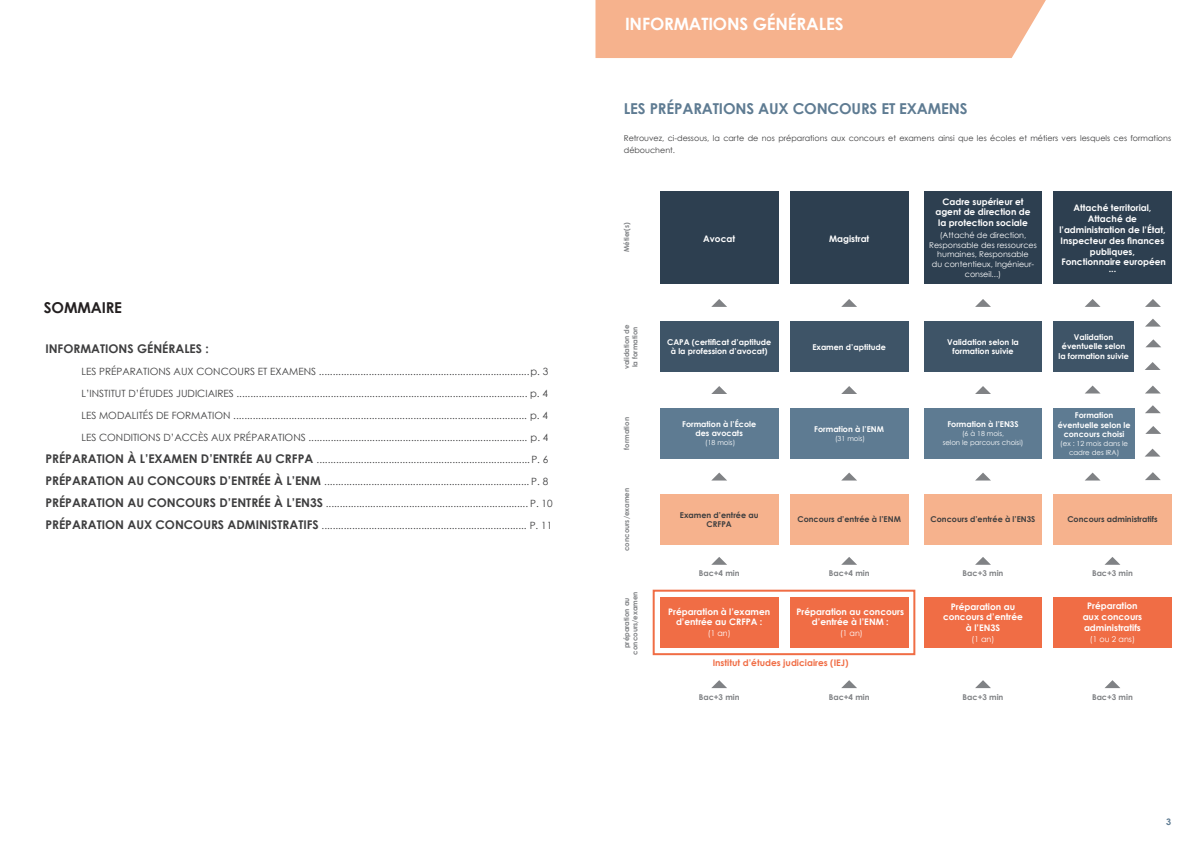
<style>
.page{position:relative;width:1191px;height:842px;background:#fff}
.page>*{position:absolute;margin:0;border:0;box-sizing:border-box;transform-origin:0 0}
.t1{font:700 17px "Century Gothic";letter-spacing:-.01em;color:#fff}
.t2{font:700 15px "Century Gothic";letter-spacing:-.01em;color:#5e7b92}
.t3{font:700 15px "Century Gothic";letter-spacing:-.01em;color:#231f20}
.t4{font:700 12px "Century Gothic";color:#3e3e3f}
.t5{font:10px "Century Gothic";color:#3e3e3f}
.t6{font:700 9px/10.8px "Century Gothic";color:#fff;text-align:center}
.t7{font:700 9px "Century Gothic";color:#f06d45}
.t8{font:700 9px "Century Gothic";color:#5e7b92}
.t9{font:700 8px/9.6px "Century Gothic";color:#fff;text-align:center}
.t10{font:8px/12px "Century Gothic";color:#3e3e3f}
.t11{font:8px/9.6px "Century Gothic";color:#fff;text-align:center}
.t12{font:700 8px/9.6px "Century Gothic";color:#3e3e3f;text-align:center}
.t13{font:700 8px "Century Gothic";color:#808285}
.t14{font:700 7px/8.4px "Century Gothic";color:#808285;text-align:center}
.t15{font:7px/9px "Century Gothic";color:#fff;text-align:center}
.s1{font-weight:700;font-size:12px}
</style>
<div class="page">
<div style="left:595px;top:0;width:451px;height:58px;background:#f6b28d"></div>
<div style="left:660px;top:597px;width:118px;height:51px;background:#f06d45"></div>
<div style="left:789px;top:597px;width:119px;height:51px;background:#f06d45"></div>
<div style="left:924px;top:597px;width:117px;height:51px;background:#f06d45"></div>
<div style="left:1053px;top:597px;width:118px;height:51px;background:#f06d45"></div>
<div style="left:660px;top:408px;width:118px;height:51px;background:#5e7b92"></div>
<div style="left:789px;top:408px;width:119px;height:51px;background:#5e7b92"></div>
<div style="left:924px;top:408px;width:117px;height:51px;background:#5e7b92"></div>
<div style="left:660px;top:494px;width:118px;height:50px;background:#f6b28d"></div>
<div style="left:789px;top:494px;width:119px;height:50px;background:#f6b28d"></div>
<div style="left:924px;top:494px;width:117px;height:50px;background:#f6b28d"></div>
<div style="left:1053px;top:494px;width:118px;height:50px;background:#f6b28d"></div>
<div style="left:660px;top:191px;width:118px;height:93px;background:#2d3f50"></div>
<div style="left:789px;top:191px;width:119px;height:93px;background:#2d3f50"></div>
<div style="left:924px;top:191px;width:117px;height:93px;background:#2d3f50"></div>
<div style="left:1053px;top:191px;width:118px;height:93px;background:#2d3f50"></div>
<div style="left:660px;top:321px;width:118px;height:50px;background:#3e5467"></div>
<div style="left:789px;top:321px;width:119px;height:50px;background:#3e5467"></div>
<div style="left:924px;top:321px;width:117px;height:50px;background:#3e5467"></div>
<div style="left:652px;top:590px;width:263px;height:65px;border:2px solid #f06d45"></div>
<svg style="left:711px;top:557px;width:16px;height:8px"></svg>
<svg style="left:841px;top:557px;width:16px;height:8px"></svg>
<svg style="left:975px;top:557px;width:16px;height:8px"></svg>
<svg style="left:1104px;top:557px;width:16px;height:8px"></svg>
<svg style="left:712px;top:473px;width:15px;height:7px"></svg>
<svg style="left:842px;top:473px;width:15px;height:7px"></svg>
<svg style="left:976px;top:473px;width:15px;height:7px"></svg>
<svg style="left:1085px;top:299px;width:15px;height:8px"></svg>
<svg style="left:711px;top:386px;width:16px;height:8px"></svg>
<svg style="left:975px;top:386px;width:16px;height:8px"></svg>
<svg style="left:841px;top:386px;width:16px;height:8px"></svg>
<svg style="left:711px;top:299px;width:16px;height:8px"></svg>
<svg style="left:975px;top:299px;width:16px;height:8px"></svg>
<svg style="left:841px;top:299px;width:16px;height:8px"></svg>
<svg style="left:1085px;top:386px;width:15px;height:7px"></svg>
<svg style="left:1085px;top:473px;width:15px;height:7px"></svg>
<svg style="left:711px;top:680px;width:16px;height:8px"></svg>
<svg style="left:975px;top:680px;width:16px;height:8px"></svg>
<svg style="left:1105px;top:680px;width:15px;height:8px"></svg>
<svg style="left:841px;top:680px;width:16px;height:8px"></svg>
<div style="left:1053px;top:409px;width:81px;height:50px;background:#5e7b92"></div>
<div style="left:1053px;top:321px;width:80px;height:50px;background:#3e5467"></div>
<svg style="left:1145px;top:426px;width:16px;height:8px"></svg>
<svg style="left:1145px;top:405px;width:15px;height:8px"></svg>
<svg style="left:1145px;top:386px;width:15px;height:7px"></svg>
<svg style="left:1145px;top:449px;width:15px;height:8px"></svg>
<svg style="left:1145px;top:472px;width:15px;height:8px"></svg>
<svg style="left:1146px;top:339px;width:15px;height:8px"></svg>
<svg style="left:1145px;top:319px;width:15px;height:8px"></svg>
<svg style="left:1145px;top:299px;width:15px;height:8px"></svg>
<svg style="left:1145px;top:362px;width:15px;height:8px"></svg>
<h2 class="t3" style="left:44px;top:296px;width:80px">SOMMAIRE</h2>
<p class="t4" style="left:45px;top:340px;width:165px">INFORMATIONS GÉNÉRALES :</p>
<p class="t5" style="left:81px;top:365px;width:468px">LES PRÉPARATIONS AUX CONCOURS ET EXAMENS ............................................................................ p. 3</p>
<p class="t5" style="left:81px;top:387px;width:468px">L’INSTITUT D’ÉTUDES JUDICIAIRES ......................................................................................................... p. 4</p>
<p class="t5" style="left:81px;top:409px;width:468px">LES MODALITÉS DE FORMATION .......................................................................................................... p. 4</p>
<p class="t5" style="left:81px;top:431px;width:468px">LES CONDITIONS D’ACCÈS AUX PRÉPARATIONS ............................................................................... p. 4</p>
<p class="t5" style="left:45px;top:453px;width:504px"><span class="s1">PRÉPARATION À L’EXAMEN D’ENTRÉE AU CRFPA</span> ............................................................................. P. 6</p>
<p class="t5" style="left:45px;top:475px;width:504px"><span class="s1">PRÉPARATION AU CONCOURS D’ENTRÉE À L’ENM</span> .......................................................................... P. 8</p>
<p class="t5" style="left:45px;top:497px;width:509px"><span class="s1">PRÉPARATION AU CONCOURS D’ENTRÉE À L’EN3S</span> ......................................................................... P. 10</p>
<p class="t5" style="left:45px;top:519px;width:508px"><span class="s1">PRÉPARATION AUX CONCOURS ADMINISTRATIFS</span> .......................................................................... P. 11</p>
<h1 class="t1" style="left:625px;top:11px;width:220px">INFORMATIONS GÉNÉRALES</h1>
<h2 class="t2" style="left:624px;top:97px;width:345px">LES PRÉPARATIONS AUX CONCOURS ET EXAMENS</h2>
<p class="t10" style="left:624px;top:132px;width:549px">Retrouvez, ci-dessous, la carte de nos préparations aux concours et examens ainsi que les écoles et métiers vers lesquels ces formations débouchent.</p>
<p class="t14" style="left:622px;top:252px;width:31px;rotate:-90deg">Métier(s)</p>
<p class="t14" style="left:622px;top:369px;width:46px;text-align:left;rotate:-90deg">validation de la formation</p>
<p class="t14" style="left:622px;top:450px;width:34px;rotate:-90deg">formation</p>
<p class="t14" style="left:622px;top:551px;width:65px;rotate:-90deg">concours/examen</p>
<p class="t14" style="left:622px;top:654px;width:65px;rotate:-90deg">préparation au concours/examen</p>
<p class="t6" style="left:703px;top:233px;width:33px">Avocat</p>
<p class="t6" style="left:829px;top:233px;width:42px">Magistrat</p>
<p class="t6" style="left:935px;top:196px;width:97px">Cadre supérieur et agent de direction de la protection sociale</p>
<p class="t11" style="left:929px;top:230px;width:109px">(Attaché de direction,<br>Responsable des ressources humaines, Responsable<br>du contentieux, Ingénieur&shy;conseil...)</p>
<p class="t6" style="left:1059px;top:202px;width:108px">Attaché territorial,<br>Attaché de l’administration de l’État,<br>Inspecteur des finances publiques,<br>Fonctionnaire européen</p>
<p class="t6" style="left:1108px;top:263px;width:9px">...</p>
<p class="t9" style="left:667px;top:337px;width:106px">CAPA (certificat d’aptitude à la profession d’avocat)</p>
<p class="t9" style="left:812px;top:341px;width:75px">Examen d’aptitude</p>
<p class="t9" style="left:947px;top:337px;width:73px">Validation selon la formation suivie</p>
<p class="t9" style="left:1058px;top:332px;width:72px">Validation éventuelle selon la formation suivie</p>
<p class="t9" style="left:682px;top:419px;width:75px">Formation à l’École des avocats</p>
<p class="t15" style="left:705px;top:438px;width:32px">(18 mois)</p>
<p class="t9" style="left:814px;top:424px;width:71px">Formation à l’ENM</p>
<p class="t15" style="left:835px;top:434px;width:32px">(31 mois)</p>
<p class="t9" style="left:947px;top:419px;width:73px">Formation à l’EN3S</p>
<p class="t15" style="left:942px;top:429px;width:82px">(6 à 18 mois,<br>selon le parcours choisi)</p>
<p class="t9" style="left:1057px;top:410px;width:74px">Formation éventuelle selon le concours choisi</p>
<p class="t15" style="left:1060px;top:439px;width:69px">(ex : 12 mois dans le cadre des IRA)</p>
<p class="t12" style="left:680px;top:510px;width:80px">Examen d’entrée au<br>CRFPA</p>
<p class="t12" style="left:797px;top:514px;width:105px">Concours d’entrée à l’ENM</p>
<p class="t12" style="left:930px;top:514px;width:106px">Concours d’entrée à l’EN3S</p>
<p class="t12" style="left:1067px;top:514px;width:92px">Concours administratifs</p>
<p class="t13" style="left:699px;top:567px;width:42px">Bac+4 min</p>
<p class="t13" style="left:828px;top:567px;width:42px">Bac+4 min</p>
<p class="t13" style="left:962px;top:567px;width:42px">Bac+3 min</p>
<p class="t13" style="left:1092px;top:567px;width:42px">Bac+3 min</p>
<p class="t6" style="left:668px;top:605px;width:104px">Préparation à l’examen d’entrée au CRFPA :</p>
<p class="t11" style="left:708px;top:629px;width:24px">(1 an)</p>
<p class="t6" style="left:796px;top:605px;width:109px">Préparation au concours d’entrée à l’ENM :</p>
<p class="t11" style="left:840px;top:629px;width:24px">(1 an)</p>
<p class="t7" style="left:712px;top:656px;width:137px">Institut d’études judiciaires (IEJ)</p>
<p class="t6" style="left:943px;top:600px;width:81px">Préparation au concours d’entrée à l’EN3S</p>
<p class="t11" style="left:971px;top:634px;width:24px">(1 an)</p>
<p class="t6" style="left:1082px;top:600px;width:61px">Préparation aux concours administratifs</p>
<p class="t11" style="left:1090px;top:634px;width:46px">(1 ou 2 ans)</p>
<p class="t13" style="left:699px;top:691px;width:42px">Bac+3 min</p>
<p class="t13" style="left:828px;top:691px;width:42px">Bac+4 min</p>
<p class="t13" style="left:962px;top:691px;width:42px">Bac+3 min</p>
<p class="t13" style="left:1092px;top:691px;width:42px">Bac+3 min</p>
<p class="t8" style="left:1166px;top:815px;width:7px">3</p>
</div>
